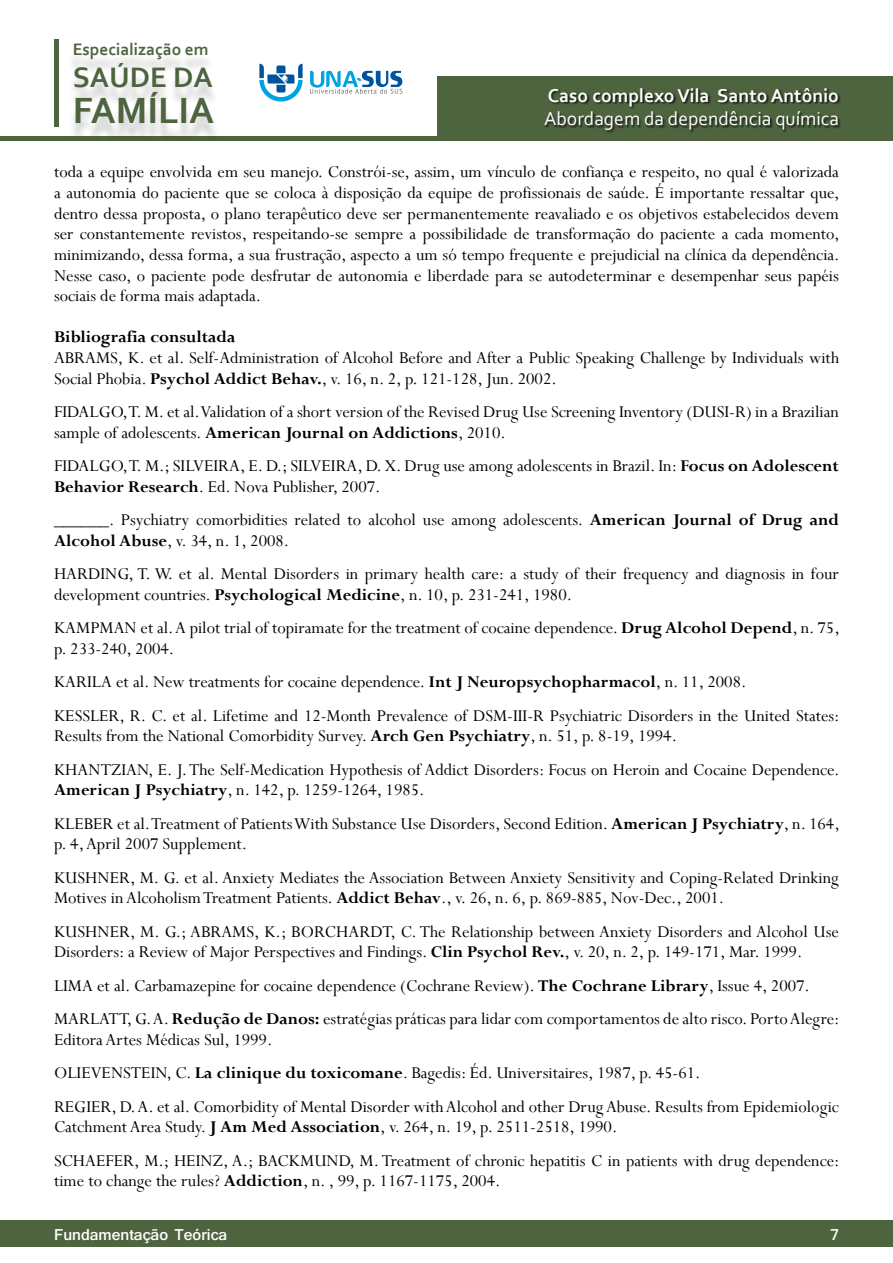
<style>
.page{position:relative;width:893px;height:1263px;background:#fff}
.page>*{position:absolute;margin:0;border:0;box-sizing:border-box;transform-origin:0 0}
.t1{font:700 38.25px "Corbel";color:#4e643f}
.t2{font:700 29.55px "Corbel";color:#4e643f}
.t3{font:19.5px "Corbel";color:#fff}
.t4{font:700 19.5px "Corbel";color:#fff}
.t5{font:18.3px/20.7px "Perpetua";color:#000}
.t6{font:700 18.3px "Perpetua";color:#000}
.t7{font:700 17.4px "Corbel";color:#4e643f}
.t8{font:700 16.5px "Shruti";color:#fff}
.s1{font-weight:700}
</style>
<div class="page">
<div style="left:0;top:1220px;width:893px;height:27px;background:#4e643f"></div>
<hr style="left:0;top:136px;width:893px;height:4px;background:#4e643f">
<div style="left:438px;top:77px;width:455px;height:63px;background:#4e643f"></div>
<div style="left:544px;top:88px;width:297px;height:45px;background:#000;opacity:.75"></div>
<div style="left:54px;top:39px;width:5px;height:87px;background:#4e643f"></div>
<div style="left:67px;top:49px;width:153px;height:94px;background:#000;opacity:.2"></div>
<svg style="left:259px;top:64px;width:44px;height:38px"></svg>
<svg style="left:310px;top:71px;width:92px;height:23px"></svg>
<p class="t7" style="left:73px;top:38px;width:137px">Especialização em</p>
<h2 class="t2" style="left:73px;top:58px;width:142px">SAÚDE DA</h2>
<h1 class="t1" style="left:73px;top:87px;width:143px">FAMÍLIA</h1>
<p class="t4" style="left:548px;top:84px;width:293px">Caso complexo Vila Santo Antônio</p>
<p class="t3" style="left:544px;top:107px;width:296px">Abordagem da dependência química</p>
<p class="t5" style="left:54px;top:161px;width:787px;text-align:justify">toda a equipe envolvida em seu manejo. Constrói-se, assim, um vínculo de confiança e respeito, no qual é valorizada a autonomia do paciente que se coloca à disposição da equipe de profissionais de saúde. É importante ressaltar que, dentro dessa proposta, o plano terapêutico deve ser permanentemente reavaliado e os objetivos estabelecidos devem ser constantemente revistos, respeitando-se sempre a possibilidade de transformação do paciente a cada momento, minimizando, dessa forma, a sua frustração, aspecto a um só tempo frequente e prejudicial na clínica da dependência.<br>Nesse caso, o paciente pode desfrutar de autonomia e liberdade para se autodeterminar e desempenhar seus papéis sociais de forma mais adaptada.</p>
<p class="t6" style="left:54px;top:326px;width:183px">Bibliografia consultada</p>
<p class="t5" style="left:54px;top:347px;width:786px">ABRAMS, K. et al. Self-Administration of Alcohol Before and After a Public Speaking Challenge by Individuals with<br>Social Phobia. <span class="s1">Psychol Addict Behav.</span>, v. 16, n. 2, p. 121-128, Jun. 2002.</p>
<p class="t5" style="left:54px;top:401px;width:786px">FIDALGO, T. M. et al. Validation of a short version of the Revised Drug Use Screening Inventory (DUSI-R) in a Brazilian sample of adolescents. <span class="s1">American Journal on Addictions</span>, 2010.</p>
<p class="t5" style="left:54px;top:455px;width:786px">FIDALGO, T. M.; SILVEIRA, E. D.; SILVEIRA, D. X. Drug use among adolescents in Brazil. In: <span class="s1">Focus on Adolescent<br>Behavior Research</span>. Ed. Nova Publisher, 2007.</p>
<p class="t5" style="left:54px;top:509px;width:786px">______. Psychiatry comorbidities related to alcohol use among adolescents. <span class="s1">American Journal of Drug and<br>Alcohol Abuse</span>, v. 34, n. 1, 2008.</p>
<p class="t5" style="left:54px;top:563px;width:786px">HARDING, T. W. et al. Mental Disorders in primary health care: a study of their frequency and diagnosis in four development countries. <span class="s1">Psychological Medicine</span>, n. 10, p. 231-241, 1980.</p>
<p class="t5" style="left:54px;top:617px;width:787px">KAMPMAN et al. A pilot trial of topiramate for the treatment of cocaine dependence. <span class="s1">Drug Alcohol Depend</span>, n. 75, p. 233-240, 2004.</p>
<p class="t5" style="left:54px;top:665px;width:787px;line-height:33.5px">KARILA et al. New treatments for cocaine dependence. <span class="s1">Int J Neuropsychopharmacol</span>, n. 11, 2008.<br>KESSLER, R. C. et al. Lifetime and 12-Month Prevalence of DSM-III-R Psychiatric Disorders in the United States:</p>
<p class="t5" style="left:54px;top:719px;width:787px;line-height:33.5px">Results from the National Comorbidity Survey. <span class="s1">Arch Gen Psychiatry</span>, n. 51, p. 8-19, 1994.<br>KHANTZIAN, E. J. The Self-Medication Hypothesis of Addict Disorders: Focus on Heroin and Cocaine Dependence.</p>
<p class="t5" style="left:54px;top:773px;width:787px;line-height:33.5px"><span class="s1">American J Psychiatry</span>, n. 142, p. 1259-1264, 1985.<br>KLEBER et al. Treatment of Patients With Substance Use Disorders, Second Edition. <span class="s1">American J Psychiatry</span>, n. 164,</p>
<p class="t5" style="left:54px;top:827px;width:786px;line-height:33.5px">p. 4, April 2007 Supplement.<br>KUSHNER, M. G. et al. Anxiety Mediates the Association Between Anxiety Sensitivity and Coping-Related Drinking</p>
<p class="t5" style="left:54px;top:881px;width:786px;line-height:33.5px">Motives in Alcoholism Treatment Patients. <span class="s1">Addict Behav</span>., v. 26, n. 6, p. 869-885, Nov-Dec., 2001.<br>KUSHNER, M. G.; ABRAMS, K.; BORCHARDT, C. The Relationship between Anxiety Disorders and Alcohol Use</p>
<p class="t5" style="left:54px;top:935px;width:787px;line-height:33.5px">Disorders: a Review of Major Perspectives and Findings. <span class="s1">Clin Psychol Rev.</span>, v. 20, n. 2, p. 149-171, Mar. 1999.<br>LIMA et al. Carbamazepine for cocaine dependence (Cochrane Review). <span class="s1">The Cochrane Library</span>, Issue 4, 2007.<br>MARLATT, G. A. <span class="s1">Redução de Danos:</span> estratégias práticas para lidar com comportamentos de alto risco. Porto Alegre:</p>
<p class="t5" style="left:54px;top:1022px;width:786px;line-height:33.5px">Editora Artes Médicas Sul, 1999.<br>OLIEVENSTEIN, C. <span class="s1">La clinique du toxicomane</span>. Bagedis: Éd. Universitaires, 1987, p. 45-61.<br>REGIER, D. A. et al. Comorbidity of Mental Disorder with Alcohol and other Drug Abuse. Results from Epidemiologic</p>
<p class="t5" style="left:54px;top:1110px;width:787px;line-height:33.5px">Catchment Area Study. <span class="s1">J Am Med Association</span>, v. 264, n. 19, p. 2511-2518, 1990.<br>SCHAEFER, M.; HEINZ, A.; BACKMUND, M. Treatment of chronic hepatitis C in patients with drug dependence:</p>
<p class="t5" style="left:54px;top:1170px;width:448px">time to change the rules? <span class="s1">Addiction</span>, n. , 99, p. 1167-1175, 2004.</p>
<p class="t8" style="left:54px;top:1225px;width:175px">Fundamentação Teórica</p>
<p class="t8" style="left:830px;top:1225px;width:10px">7</p>
</div>
